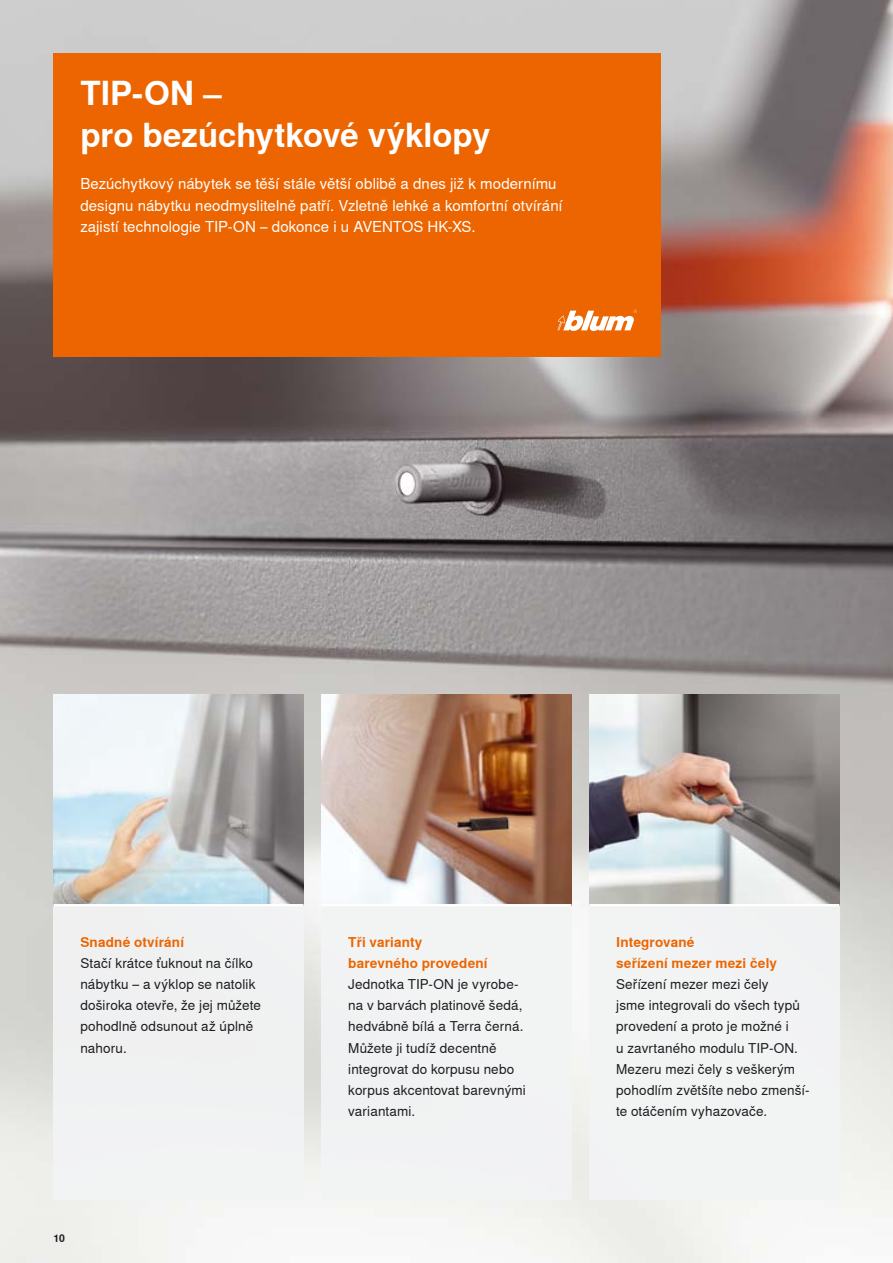
<style>
.page{position:relative;width:893px;height:1263px;background:#fff}
.page>*{position:absolute;margin:0;border:0;box-sizing:border-box;transform-origin:0 0}
.t1{font:700 33px/42px "Nimbus Sans Global";color:#fff}
.t2{font:15px/21px "Nimbus Sans Global";letter-spacing:.005em;color:#fff}
.t3{font:13.5px/21px "Nimbus Sans Global";letter-spacing:.01em;color:#1b1c20}
.t4{font:700 13.5px/21px "Nimbus Sans Global";letter-spacing:.015em;color:#ec6500}
.t5{font:700 10.5px "Nimbus Sans Global";color:#1b1c20}
</style>
<div class="page">
<img style="left:0;top:0;width:893px;height:1263px">
<div style="left:54px;top:54px;width:607px;height:303px;background:#ec6500"></div>
<img style="left:54px;top:695px;width:250px;height:505px">
<img style="left:321px;top:695px;width:250px;height:505px">
<img style="left:589px;top:695px;width:250px;height:505px">
<svg style="left:557px;top:310px;width:80px;height:21px"></svg>
<hr style="left:54px;top:904px;width:250px;height:2px;background:#fff">
<hr style="left:321px;top:904px;width:250px;height:2px;background:#fff">
<hr style="left:589px;top:904px;width:250px;height:2px;background:#fff">
<h1 class="t1" style="left:80px;top:72px;width:412px">TIP-ON –<br>pro bezúchytkové výklopy</h1>
<p class="t2" style="left:80px;top:173px;width:484px">Bezúchytkový nábytek se těší stále větší oblibě a dnes již k modernímu designu nábytku neodmyslitelně patří. Vzletně lehké a komfortní otvírání zajistí technologie TIP-ON – dokonce i u AVENTOS HK-XS.</p>
<p class="t4" style="left:80px;top:932px;width:105px">Snadné otvírání</p>
<p class="t3" style="left:80px;top:953px;width:182px">Stačí krátce ťuknout na čílko nábytku – a výklop se natolik doširoka otevře, že jej můžete pohodlně odsunout až úplně nahoru.</p>
<p class="t5" style="left:54px;top:1232px;width:13px">10</p>
<p class="t4" style="left:348px;top:932px;width:141px">Tři varianty barevného provedení</p>
<p class="t3" style="left:348px;top:974px;width:179px">Jednotka TIP-ON je vyrobe&shy;na v barvách platinově šedá, hedvábně bílá a Terra černá.<br>Můžete ji tudíž decentně integrovat do korpusu nebo korpus akcentovat barevnými variantami.</p>
<p class="t4" style="left:616px;top:932px;width:162px">Integrované<br>seřízení mezer mezi čely</p>
<p class="t3" style="left:616px;top:974px;width:195px">Seřízení mezer mezi čely<br>jsme integrovali do všech typů provedení a proto je možné i<br>u zavrtaného modulu TIP-ON.<br>Mezeru mezi čely s veškerým pohodlím zvětšíte nebo zmenší&shy;te otáčením vyhazovače.</p>
</div>
